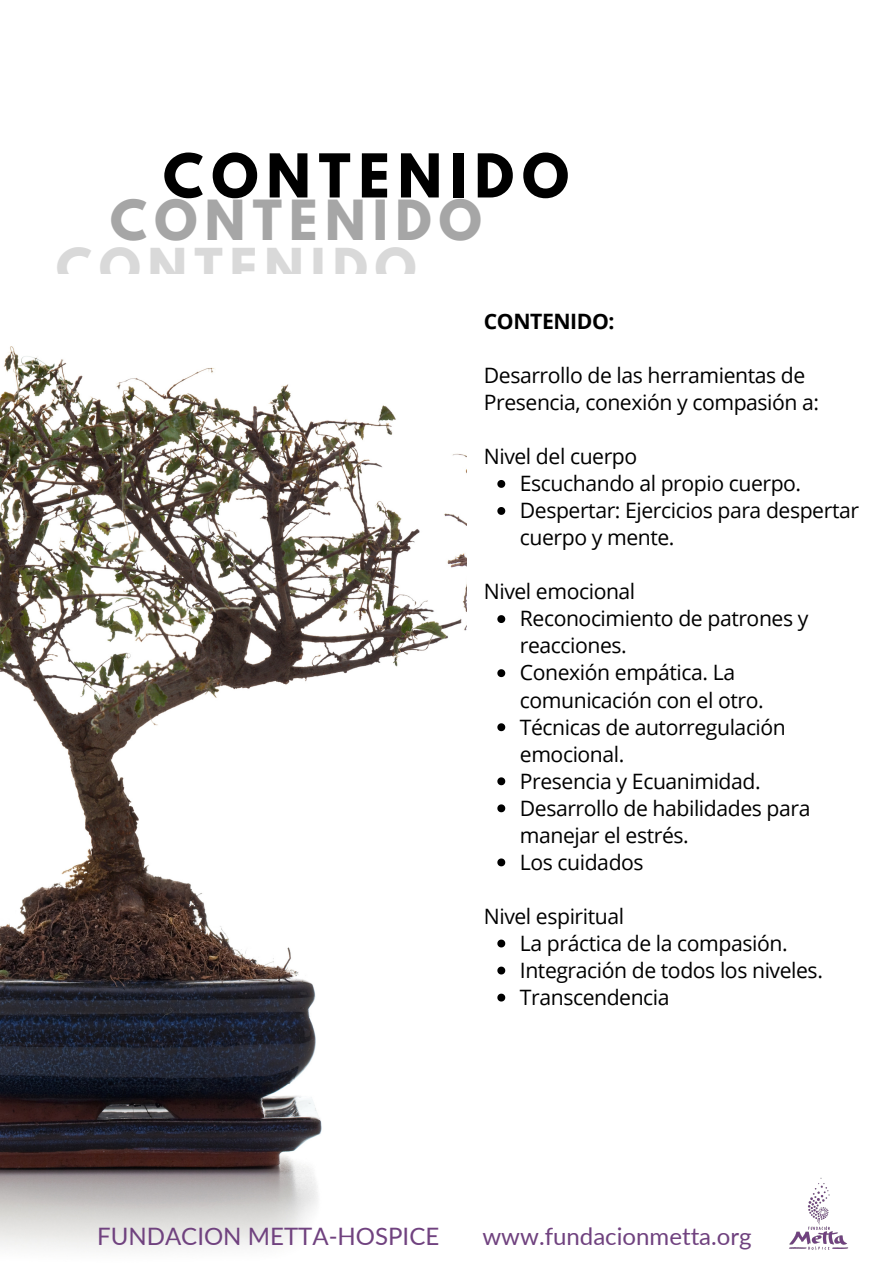
<style>
.page{position:relative;width:894px;height:1264px;background:#fff}
.page>*{position:absolute;margin:0;border:0;box-sizing:border-box;transform-origin:0 0}
.t1{font:700 53.55px "League Spartan";letter-spacing:.15em;color:#000}
.t2{font:700 49.05px "League Spartan";letter-spacing:.15em;color:#a6a6a6}
.t3{font:700 47.55px "League Spartan";letter-spacing:.15em;color:#d9d9d9}
.t4{font:24px "Lato";color:#70427f}
.t5{font:21.15px/27px "Open Sans";letter-spacing:-.02em;color:#000}
.t6{font:700 21.15px "Open Sans";letter-spacing:-.02em;color:#000}
</style>
<div class="page">
<img style="left:789px;top:1177px;width:60px;height:73px">
<img style="left:0;top:346px;width:466px;height:904px">
<svg style="left:497px;top:480px;width:8px;height:8px"></svg>
<svg style="left:497px;top:507px;width:8px;height:8px"></svg>
<svg style="left:497px;top:615px;width:8px;height:8px"></svg>
<svg style="left:497px;top:669px;width:8px;height:8px"></svg>
<svg style="left:497px;top:723px;width:8px;height:8px"></svg>
<svg style="left:497px;top:777px;width:8px;height:8px"></svg>
<svg style="left:497px;top:804px;width:8px;height:8px"></svg>
<svg style="left:497px;top:858px;width:8px;height:8px"></svg>
<svg style="left:497px;top:939px;width:8px;height:8px"></svg>
<svg style="left:497px;top:966px;width:8px;height:8px"></svg>
<svg style="left:497px;top:993px;width:8px;height:8px"></svg>
<p class="t1" style="left:163px;top:149px;width:407px">CONTENIDO</p>
<p class="t2" style="left:110px;top:195px;width:373px">CONTENIDO</p>
<p class="t3" style="left:56px;top:245px;width:362px">CONTENIDO</p>
<p class="t6" style="left:483px;top:306px;width:132px">CONTENIDO:</p>
<p class="t5" style="left:483px;top:361px;width:337px">Desarrollo de las herramientas de<br>Presencia, conexión y compasión a:</p>
<p class="t5" style="left:483px;top:442px;width:155px">Nivel del cuerpo</p>
<p class="t5" style="left:519px;top:469px;width:283px">Escuchando al propio cuerpo.</p>
<p class="t5" style="left:519px;top:496px;width:340px">Despertar: Ejercicios para despertar cuerpo y mente.</p>
<p class="t5" style="left:483px;top:577px;width:153px">Nivel emocional</p>
<p class="t5" style="left:519px;top:604px;width:290px">Reconocimiento de patrones y reacciones.</p>
<p class="t5" style="left:519px;top:658px;width:245px">Conexión empática. La comunicación con el otro.</p>
<p class="t5" style="left:519px;top:712px;width:267px">Técnicas de autorregulación emocional.</p>
<p class="t5" style="left:519px;top:767px;width:242px">Presencia y Ecuanimidad.</p>
<p class="t5" style="left:519px;top:794px;width:292px">Desarrollo de habilidades para manejar el estrés.</p>
<p class="t5" style="left:519px;top:848px;width:125px">Los cuidados</p>
<p class="t5" style="left:483px;top:902px;width:142px">Nivel espiritual</p>
<p class="t5" style="left:519px;top:929px;width:269px">La práctica de la compasión.</p>
<p class="t5" style="left:519px;top:956px;width:304px">Integración de todos los niveles.</p>
<p class="t5" style="left:519px;top:983px;width:151px">Transcendencia</p>
<p class="t4" style="left:97px;top:1220px;width:343px">FUNDACION METTA-HOSPICE</p>
<p class="t4" style="left:482px;top:1220px;width:271px">www.fundacionmetta.org</p>
</div>
